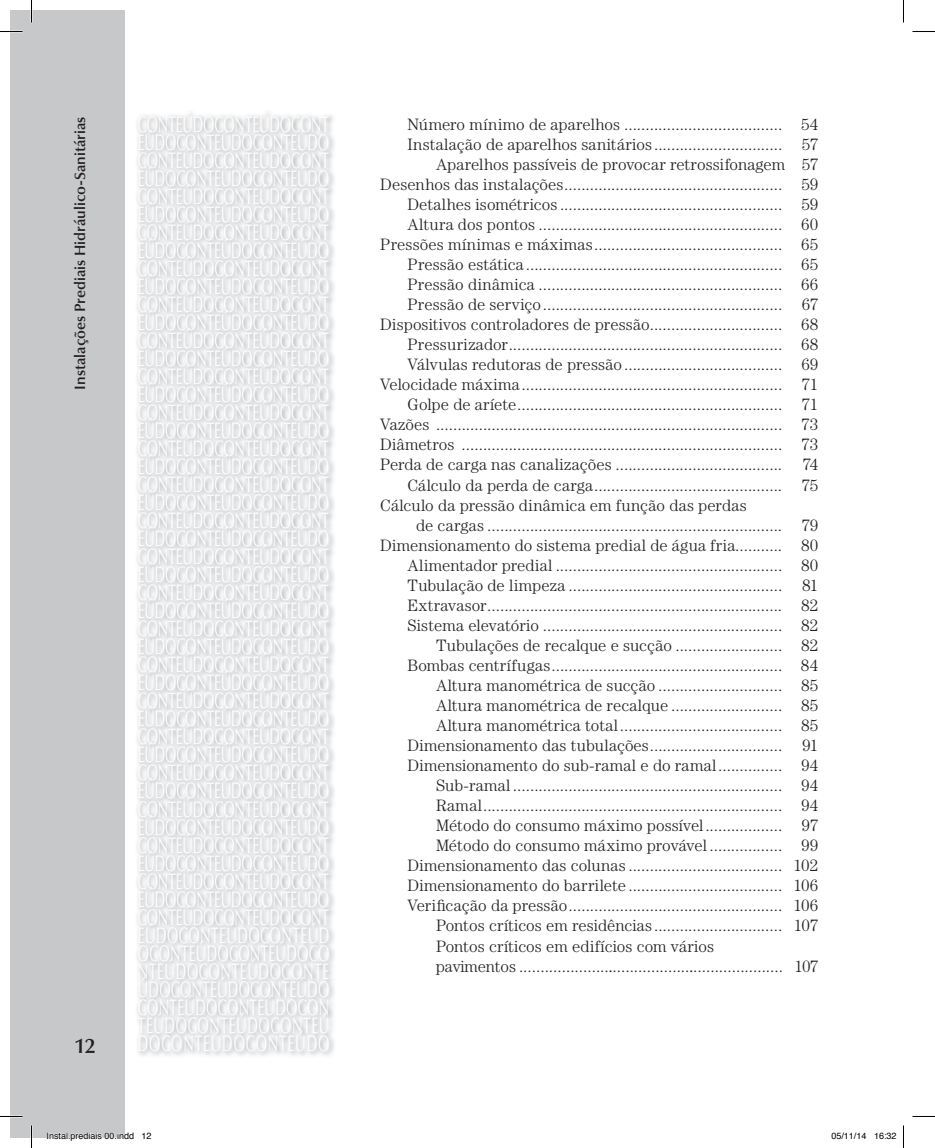
<style>
.page{position:relative;width:935px;height:1148px;background:#fff}
.page>*{position:absolute;margin:0;border:0;box-sizing:border-box;transform-origin:0 0}
.t1{font:22.5px/18px "Optima";letter-spacing:.05em;color:#fff;text-align:justify;scale:.6 1}
.t2{font:600 21px "Optima";color:#231f20}
.t3{font:300 16.5px "Century";letter-spacing:.005em;color:#231f20}
.t4{font:600 15px "Optima";color:#231f20}
.t5{font:9px "Helvetica";color:#000}
.s1{font-family:"Minion Pro";font-weight:400}
</style>
<div class="page">
<div style="left:10px;top:10px;width:115px;height:1127px;background:#c7c8ca"></div>
<img style="left:137px;top:112px;width:197px;height:944px">
<hr style="left:0;top:1115px;width:22px;height:2px;background:#fff">
<svg style="left:0;top:31px;width:22px;height:1px"></svg>
<svg style="left:912px;top:31px;width:23px;height:1px"></svg>
<svg style="left:10px;top:1115px;width:12px;height:1px"></svg>
<svg style="left:31px;top:0;width:1px;height:23px"></svg>
<svg style="left:31px;top:1125px;width:1px;height:22px"></svg>
<svg style="left:903px;top:0;width:1px;height:23px"></svg>
<svg style="left:903px;top:1125px;width:1px;height:22px"></svg>
<svg style="left:47px;top:1132px;width:78px;height:6px"></svg>
<p class="t4" style="left:71px;top:389px;width:274px;rotate:-90deg">Instalações Prediais Hidráulico-Sanitárias</p>
<p class="t1" style="left:138px;top:116px;width:321px">CONTEÚDOCONTEÚDOCONT EÚDOCONTEÚDOCONTEÚDO CONTEÚDOCONTEÚDOCONT EÚDOCONTEÚDOCONTEÚDO CONTEÚDOCONTEÚDOCONT EÚDOCONTEÚDOCONTEÚDO CONTEÚDOCONTEÚDOCONT EÚDOCONTEÚDOCONTEÚDO CONTEÚDOCONTEÚDOCONT EÚDOCONTEÚDOCONTEÚDO CONTEÚDOCONTEÚDOCONT EÚDOCONTEÚDOCONTEÚDO CONTEÚDOCONTEÚDOCONT EÚDOCONTEÚDOCONTEÚDO CONTEÚDOCONTEÚDOCONT EÚDOCONTEÚDOCONTEÚDO CONTEÚDOCONTEÚDOCONT EÚDOCONTEÚDOCONTEÚDO CONTEÚDOCONTEÚDOCONT EÚDOCONTEÚDOCONTEÚDO CONTEÚDOCONTEÚDOCONT EÚDOCONTEÚDOCONTEÚDO CONTEÚDOCONTEÚDOCONT EÚDOCONTEÚDOCONTEÚDO CONTEÚDOCONTEÚDOCONT EÚDOCONTEÚDOCONTEÚDO CONTEÚDOCONTEÚDOCONT EÚDOCONTEÚDOCONTEÚDO CONTEÚDOCONTEÚDOCONT EÚDOCONTEÚDOCONTEÚDO CONTEÚDOCONTEÚDOCONT EÚDOCONTEÚDOCONTEÚDO CONTEÚDOCONTEÚDOCONT EÚDOCONTEÚDOCONTEÚDO CONTEÚDOCONTEÚDOCONT EÚDOCONTEÚDOCONTEÚDO CONTEÚDOCONTEÚDOCONT EÚDOCONTEÚDOCONTEÚDO CONTEÚDOCONTEÚDOCONT EÚDOCONTEÚDOCONTEÚDO CONTEÚDOCONTEÚDOCONT EÚDOCONTEÚDOCONTEÚDO CONTEÚDOCONTEÚDOCONT EÚDOCONTEÚDOCONTEÚDO CONTEÚDOCONTEÚDOCONT EÚDOCONTEÚDOCONTEÚD OCONTEÚDOCONTEÚDOCO NTEÚDOCONTEÚDOCONTE ÚDOCONTEÚDOCONTEÚDO CONTEÚDOCONTEÚDOCON TEÚDOCONTEÚDOCONTEÚ DOCONTEÚDOCONTEÚDO</p>
<p class="t3" style="left:407px;top:115px;width:412px">Número mínimo de aparelhos ..................................... 54</p>
<p class="t3" style="left:407px;top:135px;width:412px">Instalação de aparelhos sanitários .............................. 57</p>
<p class="t3" style="left:436px;top:155px;width:384px">Aparelhos passíveis de provocar retrossifonagem 57</p>
<p class="t3" style="left:380px;top:175px;width:439px">Desenhos das instalações ................................................... 59</p>
<p class="t3" style="left:407px;top:195px;width:412px">Detalhes isométricos .................................................... 59</p>
<p class="t3" style="left:407px;top:215px;width:412px">Altura dos pontos ......................................................... 60</p>
<p class="t3" style="left:380px;top:235px;width:439px">Pressões mínimas e máximas ............................................ 65</p>
<p class="t3" style="left:407px;top:255px;width:412px">Pressão estática ............................................................ 65</p>
<p class="t3" style="left:407px;top:275px;width:412px">Pressão dinâmica ......................................................... 66</p>
<p class="t3" style="left:407px;top:295px;width:412px">Pressão de serviço ........................................................ 67</p>
<p class="t3" style="left:380px;top:315px;width:439px">Dispositivos controladores de pressão............................... 68</p>
<p class="t3" style="left:407px;top:335px;width:412px">Pressurizador ................................................................ 68</p>
<p class="t3" style="left:407px;top:355px;width:412px">Válvulas redutoras de pressão ..................................... 69</p>
<p class="t3" style="left:380px;top:375px;width:439px">Velocidade máxima ............................................................. 71</p>
<p class="t3" style="left:407px;top:395px;width:412px">Golpe de aríete .............................................................. 71</p>
<p class="t3" style="left:380px;top:415px;width:439px">Vazões ................................................................................. 73</p>
<p class="t3" style="left:380px;top:435px;width:439px">Diâmetros ........................................................................... 73</p>
<p class="t3" style="left:380px;top:455px;width:439px">Perda de carga nas canalizações ....................................... 74</p>
<p class="t3" style="left:407px;top:475px;width:412px">Cálculo da perda de carga ............................................ 75</p>
<p class="t3" style="left:380px;top:495px;width:368px">Cálculo da pressão dinâmica em função das perdas</p>
<p class="t3" style="left:416px;top:515px;width:404px">de cargas ..................................................................... 79</p>
<p class="t3" style="left:380px;top:535px;width:439px">Dimensionamento do sistema predial de água fria........... 80</p>
<p class="t3" style="left:407px;top:555px;width:412px">Alimentador predial ..................................................... 80</p>
<p class="t3" style="left:407px;top:575px;width:412px">Tubulação de limpeza .................................................. 81</p>
<p class="t3" style="left:407px;top:595px;width:412px">Extravasor ..................................................................... 82</p>
<p class="t3" style="left:407px;top:615px;width:412px">Sistema elevatório ........................................................ 82</p>
<p class="t3" style="left:436px;top:635px;width:384px">Tubulações de recalque e sucção ......................... 82</p>
<p class="t3" style="left:407px;top:655px;width:412px">Bombas centrífugas ...................................................... 84</p>
<p class="t3" style="left:436px;top:675px;width:384px">Altura manométrica de sucção ............................. 85</p>
<p class="t3" style="left:436px;top:695px;width:384px">Altura manométrica de recalque .......................... 85</p>
<p class="t3" style="left:436px;top:715px;width:384px">Altura manométrica total ...................................... 85</p>
<p class="t3" style="left:407px;top:735px;width:412px">Dimensionamento das tubulações ............................... 91</p>
<p class="t3" style="left:407px;top:756px;width:412px">Dimensionamento do sub-ramal e do ramal ............... 94</p>
<p class="t3" style="left:436px;top:776px;width:384px">Sub-ramal ............................................................... 94</p>
<p class="t3" style="left:436px;top:796px;width:384px">Ramal ...................................................................... 94</p>
<p class="t3" style="left:436px;top:816px;width:384px">Método do consumo máximo possível .................. 97</p>
<p class="t3" style="left:436px;top:836px;width:384px">Método do consumo máximo provável ................. 99</p>
<p class="t3" style="left:407px;top:856px;width:412px">Dimensionamento das colunas .................................... 102</p>
<p class="t3" style="left:407px;top:876px;width:412px">Dimensionamento do barrilete .................................... 106</p>
<p class="t3" style="left:407px;top:896px;width:412px">Verificação da pressão .................................................. 106</p>
<p class="t3" style="left:436px;top:916px;width:384px">Pontos críticos em residências .............................. 107</p>
<p class="t3" style="left:436px;top:936px;width:279px">Pontos críticos em edifícios com vários</p>
<p class="t3" style="left:436px;top:956px;width:384px">pavimentos .....................<span class="s1">.</span>..................<span class="s1">.</span>..................... 107</p>
<p class="t2" style="left:74px;top:1033px;width:23px">12</p>
<p class="t5" style="left:46px;top:1128px;width:107px">Instal.prediais 00.indd 12</p>
<p class="t5" style="left:831px;top:1128px;width:67px">05/11/14 16:32</p>
</div>
